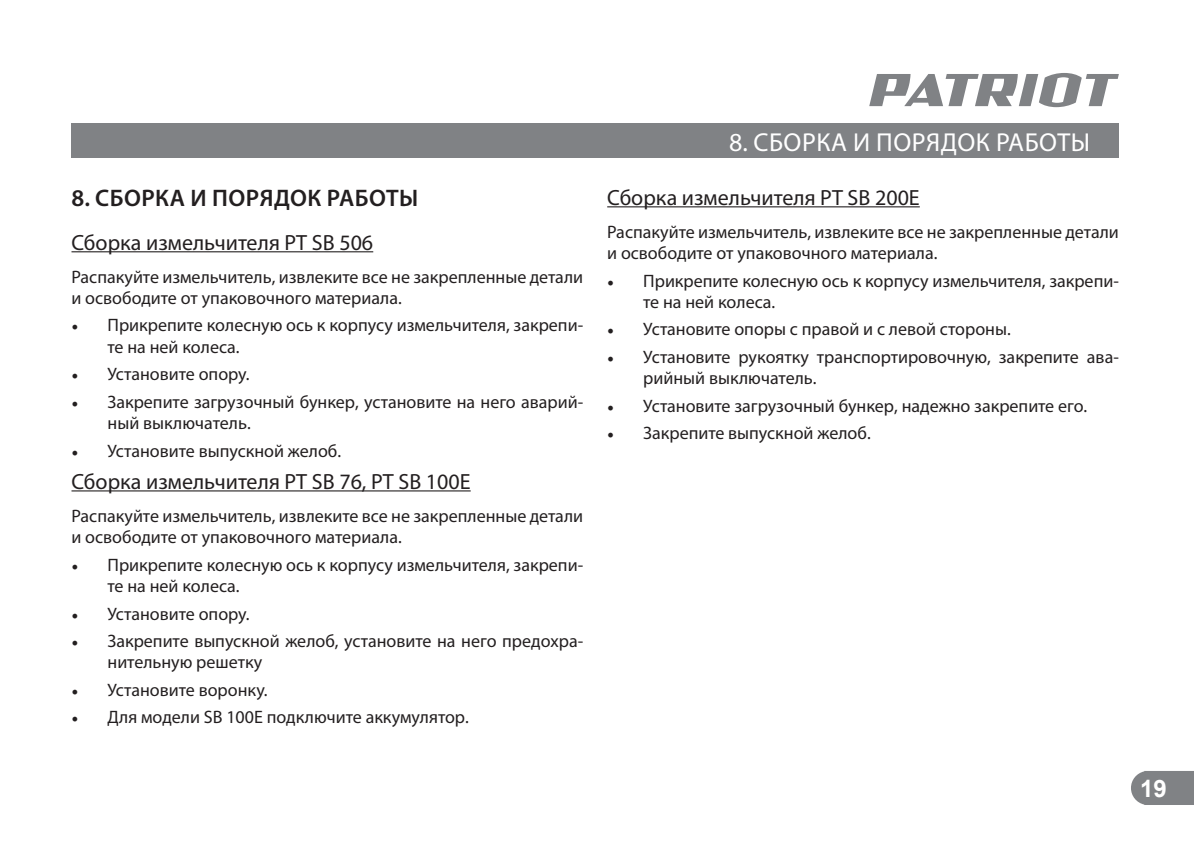
<style>
.page{position:relative;width:1194px;height:844px;background:#fff}
.page>*{position:absolute;margin:0;border:0;box-sizing:border-box;transform-origin:0 0}
.t1{font:26px "Myriad Pro";letter-spacing:.02em;color:#fff}
.t2{font:600 24px "Myriad Pro";letter-spacing:.02em;color:#231f20}
.t3{font:700 24px "Arial";color:#fff}
.t4{font:22px "Myriad Pro";color:#231f20}
.t5{font:18px/21.6px "Myriad Pro";color:#231f20}
.s1{font-family:"Minion Pro"}
</style>
<div class="page">
<div style="left:1131px;top:771px;width:62px;height:33px;background:#808285"></div>
<svg style="left:869px;top:73px;width:249px;height:34px"></svg>
<div style="left:71px;top:124px;width:1047px;height:34px;background:#808285"></div>
<hr style="left:71px;top:251px;width:302px;height:1px;background:#231f20">
<hr style="left:71px;top:490px;width:399px;height:1px;background:#231f20">
<hr style="left:607px;top:206px;width:312px;height:1px;background:#231f20">
<h2 class="t2" style="left:71px;top:186px;width:348px">8. СБОРКА И ПОРЯДОК РАБОТЫ</h2>
<p class="t4" style="left:71px;top:231px;width:303px">Сборка измельчителя PT SB 506</p>
<p class="t5" style="left:71px;top:266px;width:513px">Распакуйте измельчитель, извлеките все не закрепленные детали и освободите от упаковочного материала.</p>
<p class="t5" style="left:107px;top:315px;width:477px;text-indent:-36px"><span class="s1">•</span> Прикрепите колесную ось к корпусу измельчителя, закрепи&shy;те на ней колеса.</p>
<p class="t5" style="left:71px;top:364px;width:179px"><span class="s1">•</span> Установите опору.</p>
<p class="t5" style="left:107px;top:391px;width:477px;text-indent:-36px"><span class="s1">•</span> Закрепите загрузочный бункер, установите на него аварий&shy;ный выключатель.</p>
<p class="t5" style="left:71px;top:440px;width:271px"><span class="s1">•</span> Установите выпускной желоб.</p>
<p class="t4" style="left:71px;top:470px;width:400px">Сборка измельчителя PT SB 76, PT SB 100Е</p>
<p class="t5" style="left:71px;top:505px;width:513px">Распакуйте измельчитель, извлеките все не закрепленные детали и освободите от упаковочного материала.</p>
<p class="t5" style="left:107px;top:554px;width:477px;text-indent:-36px"><span class="s1">•</span> Прикрепите колесную ось к корпусу измельчителя, закрепи&shy;те на ней колеса.</p>
<p class="t5" style="left:71px;top:603px;width:179px"><span class="s1">•</span> Установите опору.</p>
<p class="t5" style="left:107px;top:630px;width:477px;text-indent:-36px"><span class="s1">•</span> Закрепите выпускной желоб, установите на него предохра&shy;нительную решетку</p>
<p class="t5" style="left:71px;top:679px;width:197px"><span class="s1">•</span> Установите воронку.</p>
<p class="t5" style="left:71px;top:706px;width:399px"><span class="s1">•</span> Для модели SB 100Е подключите аккумулятор.</p>
<h1 class="t1" style="left:728px;top:129px;width:362px">8. СБОРКА И ПОРЯДОК РАБОТЫ</h1>
<p class="t4" style="left:607px;top:187px;width:314px">Сборка измельчителя PT SB 200E</p>
<p class="t5" style="left:607px;top:221px;width:513px">Распакуйте измельчитель, извлеките все не закрепленные детали и освободите от упаковочного материала.</p>
<p class="t5" style="left:643px;top:270px;width:477px;text-indent:-36px"><span class="s1">•</span> Прикрепите колесную ось к корпусу измельчителя, закрепи&shy;те на ней колеса.</p>
<p class="t5" style="left:607px;top:319px;width:405px"><span class="s1">•</span> Установите опоры с правой и с левой стороны.</p>
<p class="t5" style="left:643px;top:346px;width:477px;text-indent:-36px"><span class="s1">•</span> Установите рукоятку транспортировочную, закрепите ава&shy;рийный выключатель.</p>
<p class="t5" style="left:607px;top:395px;width:481px"><span class="s1">•</span> Установите загрузочный бункер, надежно закрепите его.</p>
<p class="t5" style="left:607px;top:422px;width:265px"><span class="s1">•</span> Закрепите выпускной желоб.</p>
<h2 class="t3" style="left:1139px;top:774px;width:28px">19</h2>
</div>
